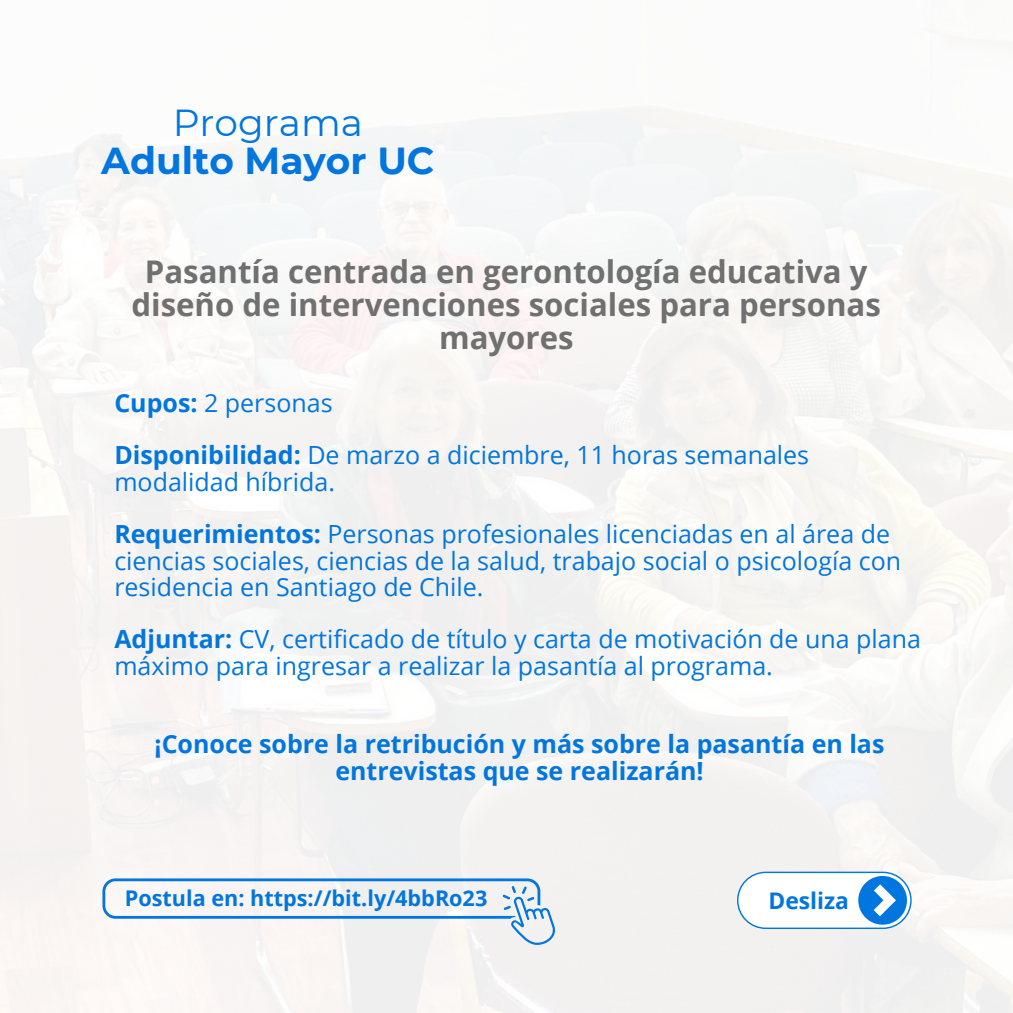
<style>
.page{position:relative;width:1013px;height:1013px;background:#fff}
.page>*{position:absolute;margin:0;border:0;box-sizing:border-box;transform-origin:0 0}
.t1{font:700 37.5px/37.5px "Montserrat";color:#0176de;text-align:center}
.t2{font:700 31.12px/32.8px "Open Sans";color:#707070;text-align:center}
.t3{font:25px/26.2px "Open Sans";color:#0176de}
.t4{font:700 25px/26.2px "Open Sans";color:#0176de;text-align:center}
.t5{font:700 22.88px "Open Sans";color:#0176de}
.t6{font:700 21.62px "Open Sans";color:#0176de}
.s1{font-weight:400}
.s2{font-weight:700}
</style>
<div class="page">
<div style="left:0;top:0;width:1012px;height:1012px;background:#f6f5f4"></div>
<svg style="left:737px;top:871px;width:174px;height:58px"></svg>
<svg style="left:102px;top:878px;width:453px;height:66px"></svg>
<p class="t1" style="left:101px;top:104px;width:334px"><span class="s1">Programa<br></span>Adulto Mayor UC</p>
<h5 class="t2" style="left:131px;top:254px;width:751px">Pasantía centrada en gerontología educativa y diseño de intervenciones sociales para personas mayores</h5>
<h2 class="t3" style="left:114px;top:389px;width:220px"><span class="s2">Cupos:</span> 2 personas</h2>
<h3 class="t3" style="left:114px;top:441px;width:696px"><span class="s2">Disponibilidad:</span> De marzo a diciembre, 11 horas semanales modalidad híbrida.</h3>
<h5 class="t3" style="left:114px;top:520px;width:788px"><span class="s2">Requerimientos:</span> Personas profesionales licenciadas en al área de ciencias sociales, ciencias de la salud, trabajo social o psicología con residencia en Santiago de Chile.</h5>
<h5 class="t3" style="left:114px;top:625px;width:808px"><span class="s2">Adjuntar:</span> CV, certificado de título y carta de motivación de una plana máximo para ingresar a realizar la pasantía al programa.</h5>
<h5 class="t4" style="left:154px;top:730px;width:731px">¡Conoce sobre la retribución y más sobre la pasantía en las entrevistas que se realizarán!</h5>
<p class="t6" style="left:125px;top:883px;width:364px">Postula en: https://bit.ly/4bbRo23</p>
<h4 class="t5" style="left:768px;top:884px;width:82px">Desliza</h4>
</div>
